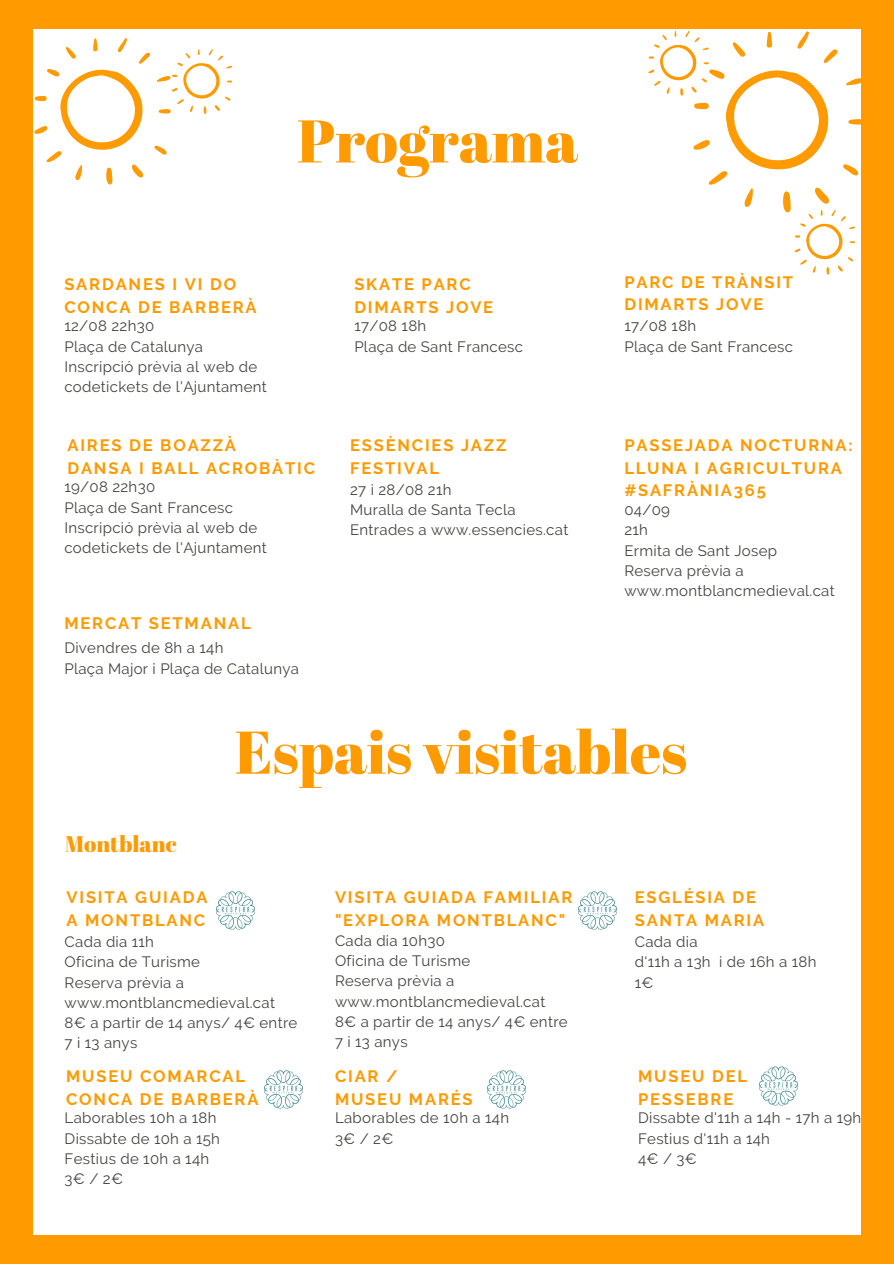
<style>
.page{position:relative;width:894px;height:1264px;background:#fff}
.page>*{position:absolute;margin:0;border:0;box-sizing:border-box;transform-origin:0 0}
.t1{font:60px "Abril Fatface";color:#ff9a00}
.t2{font:22.5px "Abril Fatface";color:#ff9a00}
.t3{font:700 16.5px "Raleway";letter-spacing:.11em;color:#ff9a00}
.t4{font:15px/20.2px "Raleway";letter-spacing:.02em;color:#444440}
</style>
<div class="page">
<div style="left:0;top:0;width:893px;height:1263px;background:#ff9a00"></div>
<div style="left:34px;top:30px;width:826px;height:1204px;background:#fff"></div>
<svg style="left:34px;top:38px;width:198px;height:147px"></svg>
<svg style="left:648px;top:31px;width:213px;height:244px"></svg>
<img style="left:264px;top:1070px;width:39px;height:39px">
<img style="left:487px;top:1070px;width:39px;height:39px">
<img style="left:759px;top:1066px;width:39px;height:40px">
<img style="left:216px;top:891px;width:39px;height:39px">
<img style="left:578px;top:891px;width:39px;height:39px">
<p class="t1" style="left:297px;top:99px;width:282px">Programa</p>
<p class="t3" style="left:64px;top:274px;width:173px">SARDANES I VI DO</p>
<p class="t3" style="left:64px;top:297px;width:194px">CONCA DE BARBERÀ</p>
<p class="t4" style="left:64px;top:316px;width:91px">12/08 22h30</p>
<p class="t4" style="left:64px;top:336px;width:140px">Plaça de Catalunya</p>
<p class="t4" style="left:64px;top:356px;width:204px">Inscripció prèvia al web de codetickets de l'Ajuntament</p>
<p class="t3" style="left:354px;top:274px;width:118px">SKATE PARC</p>
<p class="t3" style="left:354px;top:297px;width:140px">DIMARTS JOVE</p>
<p class="t4" style="left:354px;top:316px;width:73px">17/08 18h</p>
<p class="t4" style="left:354px;top:336px;width:170px">Plaça de Sant Francesc</p>
<p class="t3" style="left:67px;top:435px;width:170px">AIRES DE BOAZZÀ</p>
<p class="t3" style="left:67px;top:458px;width:249px">DANSA I BALL ACROBÀTIC</p>
<p class="t4" style="left:64px;top:477px;width:92px">19/08 22h30</p>
<p class="t4" style="left:64px;top:497px;width:170px">Plaça de Sant Francesc</p>
<p class="t4" style="left:64px;top:517px;width:204px">Inscripció prèvia al web de codetickets de l'Ajuntament</p>
<p class="t3" style="left:64px;top:613px;width:188px">MERCAT SETMANAL</p>
<p class="t4" style="left:64px;top:638px;width:160px">Divendres de 8h a 14h</p>
<p class="t4" style="left:64px;top:658px;width:236px">Plaça Major i Plaça de Catalunya</p>
<p class="t3" style="left:350px;top:435px;width:158px">ESSÈNCIES JAZZ</p>
<p class="t3" style="left:350px;top:458px;width:91px">FESTIVAL</p>
<p class="t4" style="left:350px;top:479px;width:103px">27 i 28/08 21h</p>
<p class="t4" style="left:350px;top:499px;width:167px">Muralla de Santa Tecla</p>
<p class="t4" style="left:350px;top:520px;width:220px">Entrades a www.essencies.cat</p>
<p class="t3" style="left:624px;top:272px;width:170px">PARC DE TRÀNSIT</p>
<p class="t3" style="left:624px;top:295px;width:140px">DIMARTS JOVE</p>
<p class="t4" style="left:624px;top:316px;width:73px">17/08 18h</p>
<p class="t4" style="left:624px;top:336px;width:170px">Plaça de Sant Francesc</p>
<p class="t3" style="left:624px;top:435px;width:229px">PASSEJADA NOCTURNA:</p>
<p class="t3" style="left:624px;top:458px;width:219px">LLUNA I AGRICULTURA</p>
<p class="t3" style="left:624px;top:481px;width:143px">#SAFRÀNIA365</p>
<p class="t4" style="left:624px;top:499px;width:47px">04/09</p>
<p class="t4" style="left:624px;top:520px;width:25px">21h</p>
<p class="t4" style="left:624px;top:540px;width:154px">Ermita de Sant Josep</p>
<p class="t4" style="left:624px;top:560px;width:212px">Reserva prèvia a www.montblancmedieval.cat</p>
<p class="t2" style="left:65px;top:828px;width:113px">Montblanc</p>
<p class="t1" style="left:235px;top:710px;width:453px">Espais visitables</p>
<p class="t3" style="left:66px;top:887px;width:142px">VISITA GUIADA</p>
<p class="t3" style="left:66px;top:910px;width:140px">A MONTBLANC</p>
<p class="t4" style="left:65px;top:931px;width:91px">Cada dia 11h</p>
<p class="t4" style="left:65px;top:951px;width:137px">Oficina de Turisme</p>
<p class="t4" style="left:65px;top:972px;width:212px">Reserva prèvia a www.montblancmedieval.cat</p>
<p class="t4" style="left:65px;top:1012px;width:234px">8€ a partir de 14 anys/ 4€ entre<br>7 i 13 anys</p>
<p class="t3" style="left:66px;top:1066px;width:180px">MUSEU COMARCAL</p>
<p class="t3" style="left:66px;top:1089px;width:194px">CONCA DE BARBERÀ</p>
<p class="t4" style="left:65px;top:1107px;width:153px">Laborables 10h a 18h</p>
<p class="t4" style="left:65px;top:1128px;width:157px">Dissabte de 10h a 15h</p>
<p class="t4" style="left:65px;top:1148px;width:146px">Festius de 10h a 14h</p>
<p class="t4" style="left:65px;top:1168px;width:60px">3€ / 2€</p>
<p class="t3" style="left:335px;top:887px;width:239px">VISITA GUIADA FAMILIAR</p>
<p class="t3" style="left:335px;top:910px;width:232px">"EXPLORA MONTBLANC"</p>
<p class="t4" style="left:335px;top:930px;width:111px">Cada dia 10h30</p>
<p class="t4" style="left:335px;top:950px;width:137px">Oficina de Turisme</p>
<p class="t4" style="left:335px;top:970px;width:212px">Reserva prèvia a www.montblancmedieval.cat</p>
<p class="t4" style="left:335px;top:1011px;width:234px">8€ a partir de 14 anys/ 4€ entre<br>7 i 13 anys</p>
<p class="t3" style="left:335px;top:1066px;width:64px">CIAR /</p>
<p class="t3" style="left:335px;top:1089px;width:139px">MUSEU MARÉS</p>
<p class="t4" style="left:335px;top:1107px;width:175px">Laborables de 10h a 14h</p>
<p class="t4" style="left:335px;top:1128px;width:60px">3€ / 2€</p>
<p class="t3" style="left:634px;top:887px;width:123px">ESGLÉSIA DE</p>
<p class="t3" style="left:634px;top:910px;width:131px">SANTA MARIA</p>
<p class="t4" style="left:634px;top:931px;width:64px">Cada dia</p>
<p class="t4" style="left:634px;top:951px;width:183px">d'11h a 13h i de 16h a 18h</p>
<p class="t4" style="left:634px;top:972px;width:20px">1€</p>
<p class="t3" style="left:638px;top:1066px;width:110px">MUSEU DEL</p>
<p class="t3" style="left:638px;top:1089px;width:97px">PESSEBRE</p>
<p class="t4" style="left:638px;top:1107px;width:225px">Dissabte d'11h a 14h - 17h a 19h</p>
<p class="t4" style="left:638px;top:1128px;width:133px">Festius d'11h a 14h</p>
<p class="t4" style="left:638px;top:1148px;width:60px">4€ / 3€</p>
</div>
